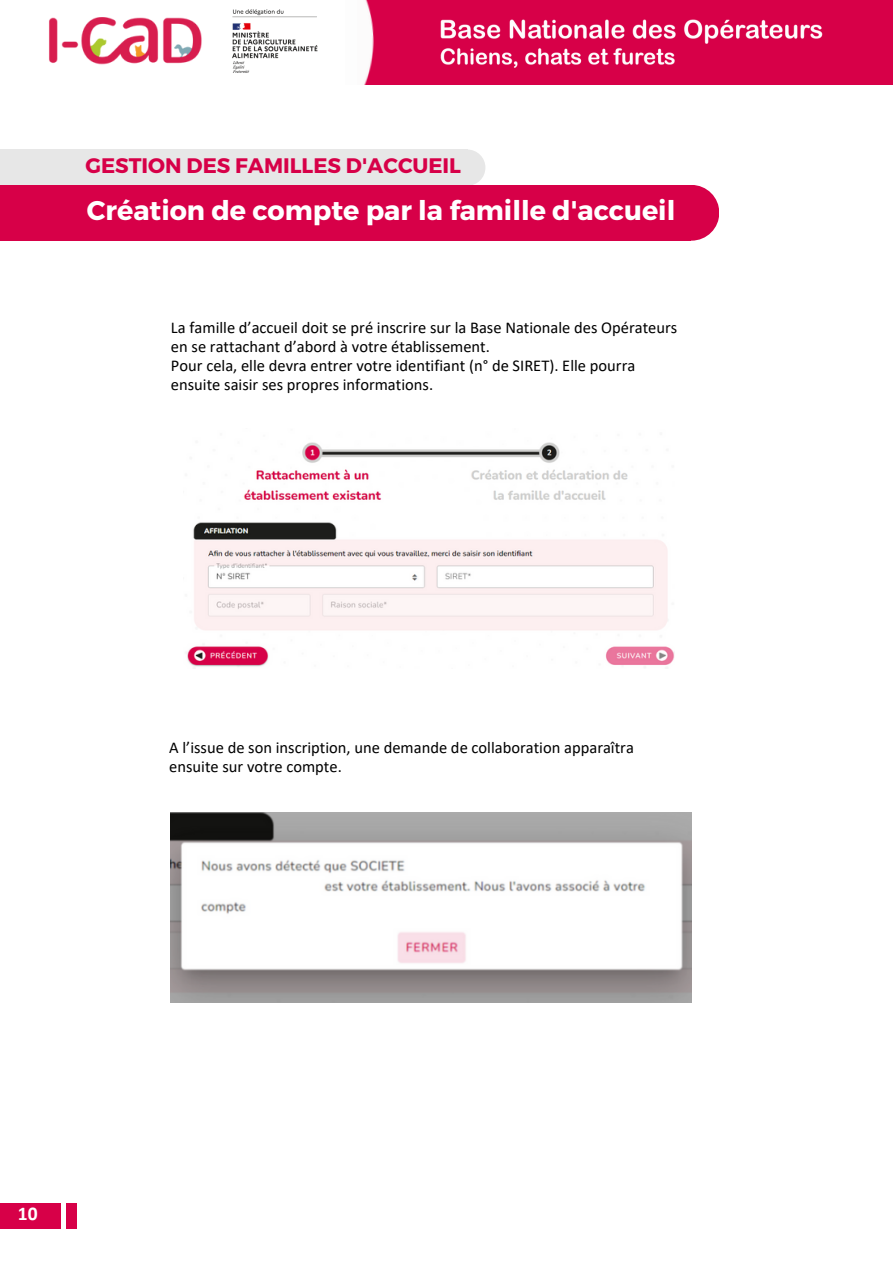
<style>
.page{position:relative;width:893px;height:1264px;background:#fff}
.page>*{position:absolute;margin:0;border:0;box-sizing:border-box;transform-origin:0 0}
.t1{font:700 27px "Montserrat";color:#fff}
.t2{font:700 21px "Montserrat";color:#d70048}
.t3{font:700 19.5px "Calibri";color:#fff}
.t4{font:16.5px/19.2px "Calibri";color:#000}
</style>
<div class="page">
<img style="left:186px;top:442px;width:488px;height:225px">
<div style="left:663px;top:185px;width:56px;height:56px;background:#d70048;border-radius:50%"></div>
<div style="left:449px;top:149px;width:36px;height:37px;background:#e7e7e7;border-radius:50%"></div>
<div style="left:0;top:149px;width:467px;height:37px;background:#e7e7e7"></div>
<div style="left:0;top:185px;width:690px;height:56px;background:#d70048"></div>
<div style="left:314px;top:0;width:578px;height:84px;background:#d70048"></div>
<div style="left:0;top:0;width:356px;height:84px;background:#fff"></div>
<img style="left:232px;top:9px;width:86px;height:64px">
<img style="left:49px;top:18px;width:153px;height:47px">
<img style="left:356px;top:0;width:18px;height:84px">
<img style="left:437px;top:19px;width:387px;height:66px">
<img style="left:171px;top:812px;width:520px;height:190px">
<div style="left:0;top:1203px;width:60px;height:25px;background:#d70048"></div>
<div style="left:66px;top:1203px;width:10px;height:25px;background:#d70048"></div>
<p class="t2" style="left:85px;top:152px;width:377px">GESTION DES FAMILLES D'ACCUEIL</p>
<p class="t1" style="left:87px;top:193px;width:590px">Création de compte par la famille d'accueil</p>
<p class="t4" style="left:171px;top:319px;width:508px">La famille d’accueil doit se pré inscrire sur la Base Nationale des Opérateurs en se rattachant d’abord à votre établissement.</p>
<p class="t4" style="left:171px;top:357px;width:466px">Pour cela, elle devra entrer votre identifiant (n° de SIRET). Elle pourra ensuite saisir ses propres informations.</p>
<p class="t4" style="left:169px;top:738px;width:466px">A l’issue de son inscription, une demande de collaboration apparaîtra ensuite sur votre compte.</p>
<p class="t3" style="left:18px;top:1205px;width:21px">10</p>
</div>
